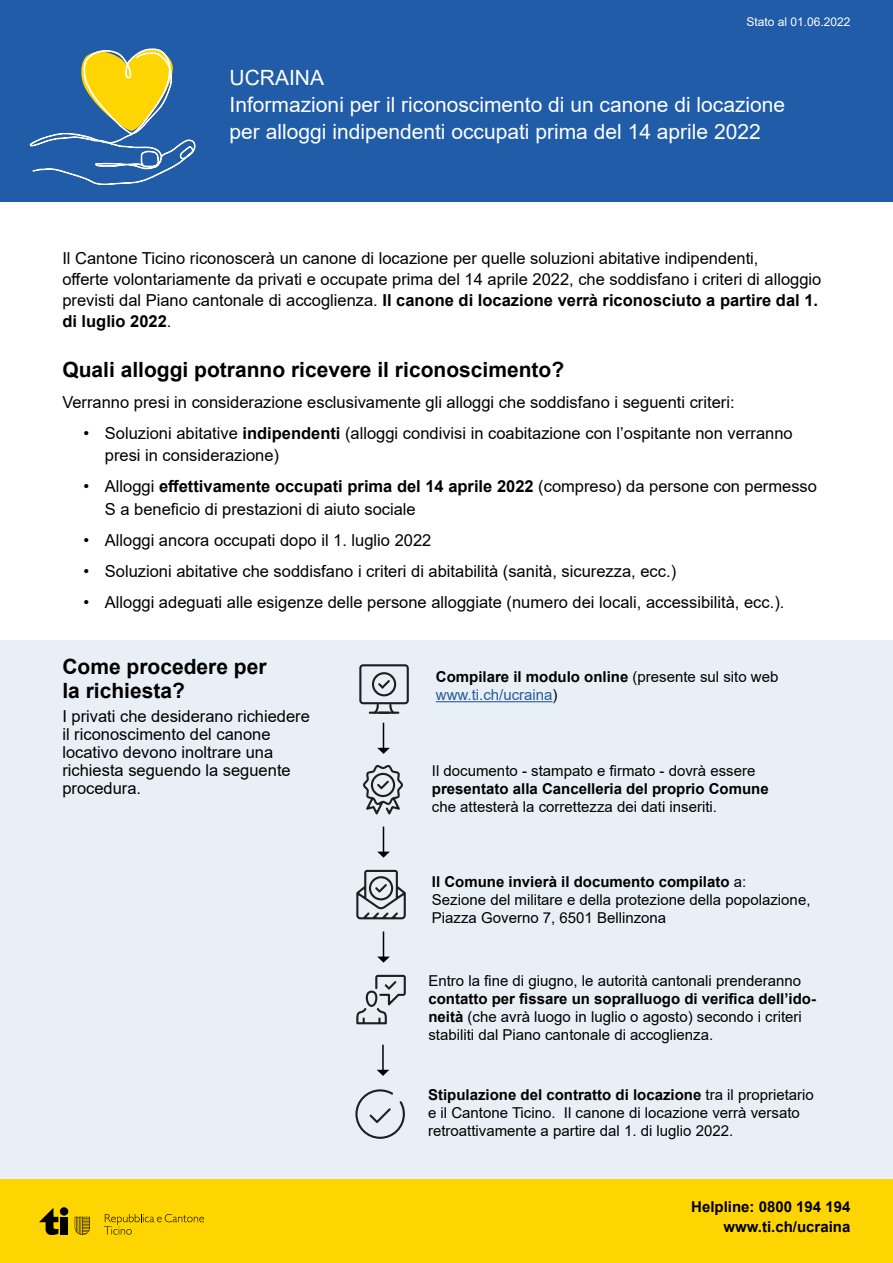
<style>
.page{position:relative;width:893px;height:1263px;background:#fff}
.page>*{position:absolute;margin:0;border:0;box-sizing:border-box;transform-origin:0 0}
.t1{font:21px/27px "Arial";color:#fff}
.t2{font:700 21px/24px "Arial";color:#000}
.t3{font:16.5px/18px "Arial";color:#000}
.t4{font:15px/18px "Arial";color:#000}
.t5{font:700 15px/19.5px "Arial";color:#000;text-align:right}
.t6{font:12px "Arial";color:#fff}
.s1{font-weight:700}
.s2{font-weight:400}
.s3{font-weight:400;color:#275b9b}
</style>
<div class="page">
<div style="left:0;top:640px;width:893px;height:539px;background:#e9eff6"></div>
<div style="left:0;top:1179px;width:893px;height:84px;background:#ffd501"></div>
<div style="left:0;top:0;width:893px;height:202px;background:#205ca8"></div>
<svg style="left:29px;top:48px;width:167px;height:137px"></svg>
<div style="left:60px;top:1217px;width:8px;height:17px;background:#000"></div>
<div style="left:60px;top:1207px;width:8px;height:8px;background:#000;border-radius:50%"></div>
<svg style="left:39px;top:1208px;width:19px;height:27px"></svg>
<svg style="left:104px;top:1214px;width:100px;height:20px"></svg>
<svg style="left:75px;top:1217px;width:15px;height:18px"></svg>
<hr style="left:436px;top:701px;width:117px;height:1px;background:#275b9b">
<svg style="left:356px;top:870px;width:50px;height:49px"></svg>
<svg style="left:363px;top:765px;width:40px;height:49px"></svg>
<svg style="left:359px;top:664px;width:50px;height:50px"></svg>
<svg style="left:355px;top:1089px;width:50px;height:50px"></svg>
<svg style="left:356px;top:975px;width:50px;height:49px"></svg>
<svg style="left:377px;top:723px;width:13px;height:31px"></svg>
<svg style="left:377px;top:826px;width:13px;height:32px"></svg>
<svg style="left:377px;top:931px;width:13px;height:32px"></svg>
<svg style="left:377px;top:1070px;width:12px;height:6px"></svg>
<hr style="left:382px;top:1045px;width:2px;height:27px;background:#000">
<p class="t6" style="left:746px;top:14px;width:106px">Stato al 01.06.2022</p>
<p class="t1" style="left:230px;top:64px;width:557px">UCRAINA<br>Informazioni per il riconoscimento di un canone di locazione per alloggi indipendenti occupati prima del 14 aprile 2022</p>
<p class="t3" style="left:62px;top:248px;width:760px;line-height:21px">Il Cantone Ticino riconoscerà un canone di locazione per quelle soluzioni abitative indipendenti,<br>offerte volontariamente da privati e occupate prima del 14 aprile 2022, che soddisfano i criteri di alloggio previsti dal Piano cantonale di accoglienza. <span class="s1">Il canone di locazione verrà riconosciuto a partire dal 1. di luglio 2022</span>.</p>
<p class="t2" style="left:62px;top:357px;width:503px">Quali alloggi potranno ricevere il riconoscimento?</p>
<p class="t3" style="left:62px;top:393px;width:674px">Verranno presi in considerazione esclusivamente gli alloggi che soddisfano i seguenti criteri:</p>
<p class="t3" style="left:105px;top:421px;width:689px;line-height:22.5px;text-indent:-21px">• Soluzioni abitative <span class="s1">indipendenti</span> (alloggi condivisi in coabitazione con l’ospitante non verranno presi in considerazione)</p>
<p class="t3" style="left:105px;top:475px;width:714px;line-height:22.5px;text-indent:-21px">• Alloggi <span class="s1">effettivamente occupati prima del 14 aprile 2022</span> (compreso) da persone con permesso<br>S a beneficio di prestazioni di aiuto sociale</p>
<p class="t3" style="left:84px;top:531px;width:349px">• Alloggi ancora occupati dopo il 1. luglio 2022</p>
<p class="t3" style="left:84px;top:562px;width:594px">• Soluzioni abitative che soddisfano i criteri di abitabilità (sanità, sicurezza, ecc.)</p>
<p class="t3" style="left:84px;top:593px;width:702px">• Alloggi adeguati alle esigenze delle persone alloggiate (numero dei locali, accessibilità, ecc.).</p>
<p class="t2" style="left:62px;top:655px;width:206px">Come procedere per la richiesta?</p>
<p class="t3" style="left:62px;top:707px;width:249px">I privati che desiderano richiedere il riconoscimento del canone locativo devono inoltrare una richiesta seguendo la seguente procedura.</p>
<p class="t5" style="left:436px;top:668px;width:344px;line-height:18px;text-align:left">Compilare il modulo online <span class="s2">(presente sul sito web </span><span class="s3">www.ti.ch/ucraina</span><span class="s2">)</span></p>
<p class="t4" style="left:432px;top:761px;width:325px">Il documento - stampato e firmato - dovrà essere</p>
<p class="t5" style="left:432px;top:779px;width:338px">presentato alla Cancelleria del proprio Comune</p>
<p class="t4" style="left:432px;top:797px;width:287px">che attesterà la correttezza dei dati inseriti.</p>
<p class="t4" style="left:432px;top:873px;width:380px"><span class="s1">Il Comune invierà il documento compilato</span> a:<br>Sezione del militare e della protezione della popolazione,<br>Piazza Governo 7, 6501 Bellinzona</p>
<p class="t4" style="left:428px;top:971px;width:374px">Entro la fine di giugno, le autorità cantonali prenderanno</p>
<p class="t4" style="left:428px;top:989px;width:389px"><span class="s1">contatto per fissare un sopralluogo di verifica dell’ido&shy;neità</span> (che avrà luogo in luglio o agosto) secondo i criteri stabiliti dal Piano cantonale di accoglienza.</p>
<p class="t4" style="left:428px;top:1086px;width:387px"><span class="s1">Stipulazione del contratto di locazione</span> tra il proprietario e il Cantone Ticino. Il canone di locazione verrà versato retroattivamente a partire dal 1. di luglio 2022.</p>
<p class="t5" style="left:691px;top:1197px;width:161px">Helpline: 0800 194 194 www.ti.ch/ucraina</p>
</div>
